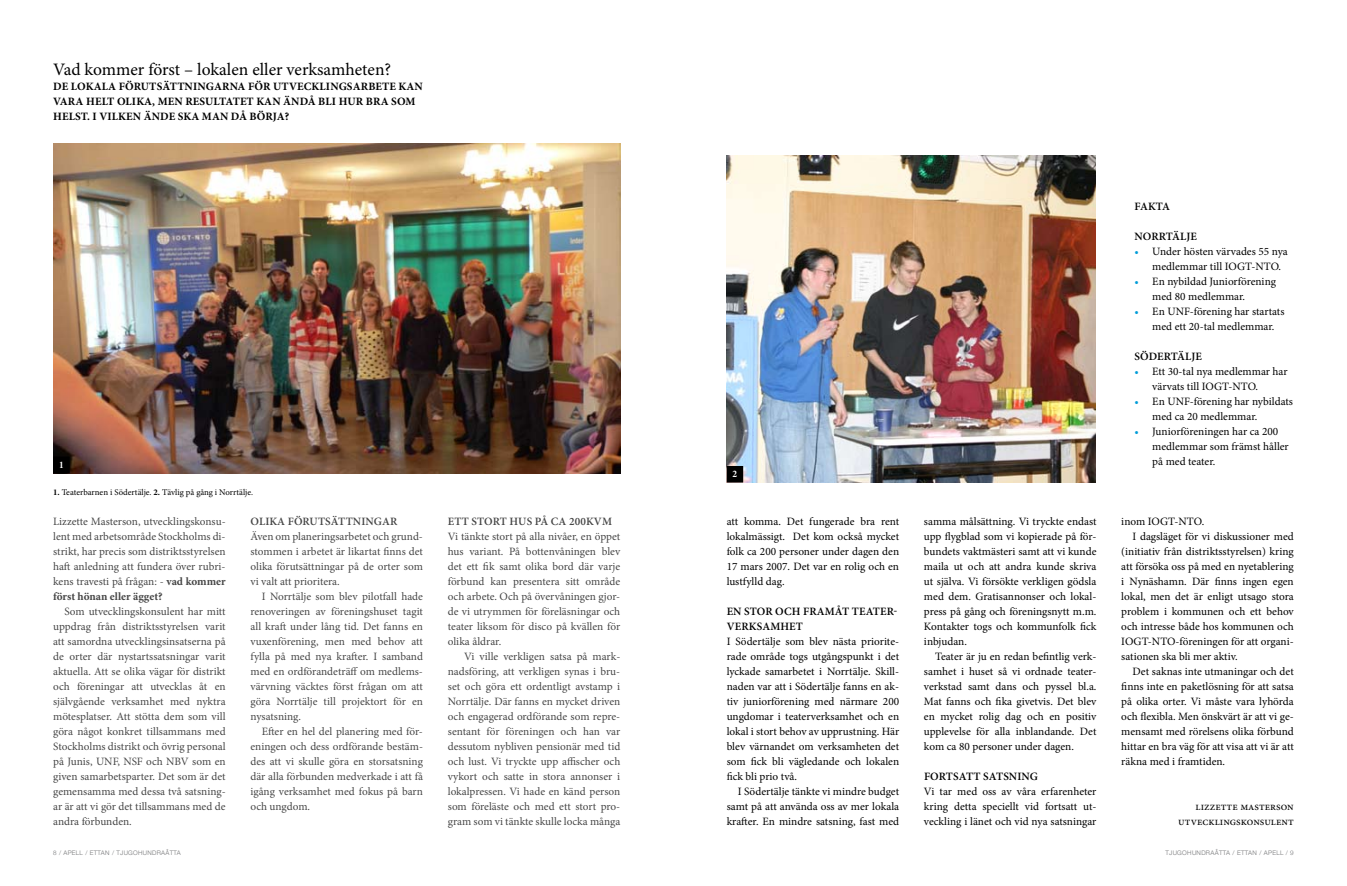
<style>
.page{position:relative;width:1347px;height:886px;background:#fff}
.page>*{position:absolute;margin:0;border:0;box-sizing:border-box;transform-origin:0 0}
.t1{font:17.5px "Minion Pro";color:#000}
.t2{font:11.25px/15px "Minion Pro";color:#000;text-align:justify}
.t3{font:700 11.25px "Minion Pro";letter-spacing:.01em;color:#000}
.t4{font:600 11.25px/15px "Minion Pro";letter-spacing:.01em;color:#000}
.t5{font:700 condensed 10px "Minion Pro";color:#fff}
.t6{font:8.75px "Minion Pro";letter-spacing:.005em;color:#000}
.t7{font:300 6.25px "Helvetica Neue";letter-spacing:.05em;color:#707173}
.s1{font-weight:700}
.s2{color:#009cd8}
</style>
<div class="page">
<img style="left:53px;top:143px;width:567px;height:330px">
<img style="left:726px;top:155px;width:369px;height:328px">
<div style="left:727px;top:467px;width:15px;height:15px;background:#000"></div>
<div style="left:726px;top:466px;width:17px;height:16px;border:1px solid #000"></div>
<div style="left:54px;top:457px;width:15px;height:15px;background:#000"></div>
<div style="left:53px;top:456px;width:17px;height:17px;border:1px solid #000"></div>
<h1 class="t1" style="left:53px;top:58px;width:339px">Vad kommer först – lokalen eller verksamheten?</h1>
<p class="t3" style="left:53px;top:78px;width:170px">DE LOKALA FÖRUTSÄTTNINGARNA</p>
<p class="t3" style="left:248px;top:78px;width:107px">FÖR UTVECKLINGSAR</p>
<p class="t3" style="left:368px;top:78px;width:40px">BETE KAN</p>
<p class="t3" style="left:53px;top:93px;width:9px">VARA</p>
<p class="t3" style="left:86px;top:93px;width:180px">HELT OLIKA, MEN RESULTATET KAN</p>
<p class="t3" style="left:283px;top:93px;width:134px">ÄNDÅ BLI HUR BRA SOM</p>
<p class="t3" style="left:53px;top:108px;width:74px">HELST. I VILKEN</p>
<p class="t3" style="left:144px;top:108px;width:17px">ÄNDE</p>
<p class="t3" style="left:178px;top:108px;width:8px">SKA</p>
<p class="t3" style="left:202px;top:108px;width:89px">MAN DÅ BÖRJA?</p>
<p class="t5" style="left:59px;top:458px;width:6px">1</p>
<p class="t6" style="left:53px;top:486px;width:202px"><span class="s1">1.</span> Teaterbarnen i Södertälje. <span class="s1">2.</span> Tävlig på gång i Norrtälje.</p>
<p class="t2" style="left:53px;top:514px;width:174px">Lizzette Masterson, utvecklingskonsu&shy;lent med arbetsområde Stockholms di&shy;strikt, har precis som distriktsstyrelsen haft anledning att fundera över rubri&shy;kens travesti på frågan: - <span class="s1">VAD KOMMER FÖRST HÖNAN ELLER ÄGGET?</span></p>
<p class="t2" style="left:53px;top:604px;width:174px;text-indent:11px">Som utvecklingskonsulent har mitt uppdrag från distriktsstyrelsen varit att samordna utvecklingsinsatserna på de orter där nystartssatsningar varit aktuella. Att se olika vägar för distrikt och föreningar att utvecklas åt en självgående verksamhet med nyktra mötesplatser. Att stötta dem som vill göra något konkret tillsammans med Stockholms distrikt och övrig personal på Junis, UNF, NSF och NBV som en given samarbetsparter. Det som är det gemensamma med dessa två satsning&shy;ar är att vi gör det tillsammans med de andra förbunden.</p>
<p class="t4" style="left:250px;top:514px;width:148px">OLIKA FÖRUTSÄTTNINGAR</p>
<p class="t2" style="left:250px;top:529px;width:174px">Även om planeringsarbetet och grund&shy;stommen i arbetet är likartat finns det olika förutsättningar på de orter som vi valt att prioritera.</p>
<p class="t2" style="left:250px;top:589px;width:174px;text-indent:11px">I Norrtälje som blev pilotfall hade renoveringen av föreningshuset tagit all kraft under lång tid. Det fanns en vuxenförening, men med behov att fylla på med nya krafter. I samband med en ordförandeträff om medlems&shy;värvning väcktes först frågan om att göra Norrtälje till projektort för en nysatsning.</p>
<p class="t2" style="left:250px;top:724px;width:174px;text-indent:11px">Efter en hel del planering med för&shy;eningen och dess ordförande bestäm&shy;des att vi skulle göra en storsatsning där alla förbunden medverkade i att få igång verksamhet med fokus på barn och ungdom.</p>
<p class="t4" style="left:448px;top:514px;width:166px">ETT STORT HUS PÅ CA 200KVM</p>
<p class="t2" style="left:448px;top:529px;width:174px">Vi tänkte stort på alla nivåer, en öppet hus variant. På bottenvåningen blev det ett fik samt olika bord där varje förbund kan presentera sitt område och arbete. Och på övervåningen gjor&shy;de vi utrymmen för föreläsningar och teater liksom för disco på kvällen för olika åldrar.</p>
<p class="t2" style="left:448px;top:649px;width:174px;text-indent:16px">Vi ville verkligen satsa på mark&shy;nadsföring, att verkligen synas i bru&shy;set och göra ett ordentligt avstamp i Norrtälje. Där fanns en mycket driven och engagerad ordförande som repre&shy;sentant för föreningen och han var dessutom nybliven pensionär med tid och lust. Vi tryckte upp affischer och vykort och satte in stora annonser i lokalpressen. Vi hade en känd person som föreläste och med ett stort pro&shy;gram som vi tänkte skulle locka många</p>
<p class="t5" style="left:732px;top:467px;width:6px">2</p>
<p class="t2" style="left:726px;top:514px;width:174px">att komma. Det fungerade bra rent lokalmässigt. Det kom också mycket folk ca 200 personer under dagen den 17 mars 2007. Det var en rolig och en lustfylld dag.</p>
<p class="t4" style="left:726px;top:604px;width:172px">EN STOR OCH FRAMÅT TEATER-<br>VERKSAMHET</p>
<p class="t2" style="left:726px;top:634px;width:174px">I Södertälje som blev nästa priorite&shy;rade område togs utgångspunkt i det lyckade samarbetet i Norrtälje. Skill&shy;naden var att i Södertälje fanns en ak&shy;tiv juniorförening med närmare 200 ungdomar i teaterverksamhet och en lokal i stort behov av upprustning. Här blev värnandet om verksamheten det som fick bli vägledande och lokalen fick bli prio två.</p>
<p class="t2" style="left:726px;top:784px;width:174px;text-indent:11px">I Södertälje tänkte vi mindre budget samt på att använda oss av mer lokala krafter. En mindre satsning, fast med</p>
<p class="t2" style="left:924px;top:514px;width:174px">samma målsättning. Vi tryckte endast upp flygblad som vi kopierade på för&shy;bundets vaktmästeri samt att vi kunde maila ut och att andra kunde skriva ut själva. Vi försökte verkligen gödsla med dem. Gratisannonser och lokal&shy;press på gång och föreningsnytt m.m.<br>Kontakter togs och kommunfolk fick inbjudan.</p>
<p class="t2" style="left:924px;top:649px;width:174px;text-indent:11px">Teater är ju en redan befintlig verk&shy;samhet i huset så vi ordnade teater&shy;verkstad samt dans och pyssel bl.a.<br>Mat fanns och fika givetvis. Det blev en mycket rolig dag och en positiv upplevelse för alla inblandande. Det kom ca 80 personer under dagen.</p>
<p class="t4" style="left:924px;top:769px;width:116px">FORTSATT SATSNING</p>
<p class="t2" style="left:924px;top:784px;width:174px">Vi tar med oss av våra erfarenheter kring detta speciellt vid fortsatt ut&shy;veckling i länet och vid nya satsningar</p>
<p class="t4" style="left:1134px;top:199px;width:37px">FAKTA</p>
<p class="t4" style="left:1134px;top:229px;width:63px">NORRTÄLJE</p>
<p class="t2" style="left:1152px;top:244px;width:137px;text-indent:-18px"><span class="s2">•</span> Under hösten värvades 55 nya medlemmar till IOGT-NTO.</p>
<p class="t2" style="left:1152px;top:274px;width:125px;text-indent:-18px"><span class="s2">•</span> En nybildad Juniorförening med 80 medlemmar.</p>
<p class="t2" style="left:1152px;top:304px;width:134px;text-indent:-18px"><span class="s2">•</span> En UNF-förening har startats med ett 20-tal medlemmar.</p>
<p class="t4" style="left:1134px;top:349px;width:68px">SÖDERTÄLJE</p>
<p class="t2" style="left:1152px;top:364px;width:137px;text-indent:-18px"><span class="s2">•</span> Ett 30-tal nya medlemmar har värvats till IOGT-NTO.</p>
<p class="t2" style="left:1152px;top:394px;width:142px;text-indent:-18px"><span class="s2">•</span> En UNF-förening har nybildats med ca 20 medlemmar.</p>
<p class="t2" style="left:1152px;top:424px;width:138px;text-align:left;text-indent:-18px"><span class="s2">•</span> Juniorföreningen har ca 200 medlemmar som främst håller på med teater.</p>
<p class="t2" style="left:1121px;top:514px;width:84px">inom IOGT-NTO.</p>
<p class="t2" style="left:1132px;top:529px;width:163px">I dagsläget för vi diskussioner med</p>
<p class="t2" style="left:1121px;top:544px;width:174px">(initiativ från distriktsstyrelsen) kring</p>
<p class="t2" style="left:1121px;top:559px;width:174px">att försöka oss på med en nyetablering</p>
<p class="t2" style="left:1121px;top:574px;width:174px">i Nynäshamn. Där finns ingen egen</p>
<p class="t2" style="left:1121px;top:589px;width:174px">lokal, men det är enligt utsago stora</p>
<p class="t2" style="left:1121px;top:604px;width:174px">problem i kommunen och ett behov</p>
<p class="t2" style="left:1121px;top:619px;width:174px">och intresse både hos kommunen och</p>
<p class="t2" style="left:1121px;top:634px;width:174px">IOGT-NTO-föreningen för att organi-</p>
<p class="t2" style="left:1121px;top:649px;width:118px">sationen ska bli mer aktiv.</p>
<p class="t2" style="left:1132px;top:664px;width:163px">Det saknas inte utmaningar och det</p>
<p class="t2" style="left:1121px;top:679px;width:174px">finns inte en paketlösning för att satsa</p>
<p class="t2" style="left:1121px;top:694px;width:174px">på olika orter. Vi måste vara lyhörda</p>
<p class="t2" style="left:1121px;top:709px;width:174px">och flexibla. Men önskvärt är att vi ge-</p>
<p class="t2" style="left:1121px;top:724px;width:174px">mensamt med rörelsens olika förbund</p>
<p class="t2" style="left:1121px;top:739px;width:174px">hittar en bra väg för att visa att vi är att</p>
<p class="t2" style="left:1121px;top:754px;width:105px">räkna med i framtiden.</p>
<p class="t2" style="left:1178px;top:799px;width:117px;text-align:right">lizzette masterson utvecklingskonsulent</p>
<p class="t7" style="left:53px;top:849px;width:129px">8 / APELL / ETTAN / TJUGOHUNDRAÅTTA</p>
<p class="t7" style="left:1165px;top:849px;width:130px">TJUGOHUNDRAÅTTA / ETTAN / APELL / 9</p>
</div>
